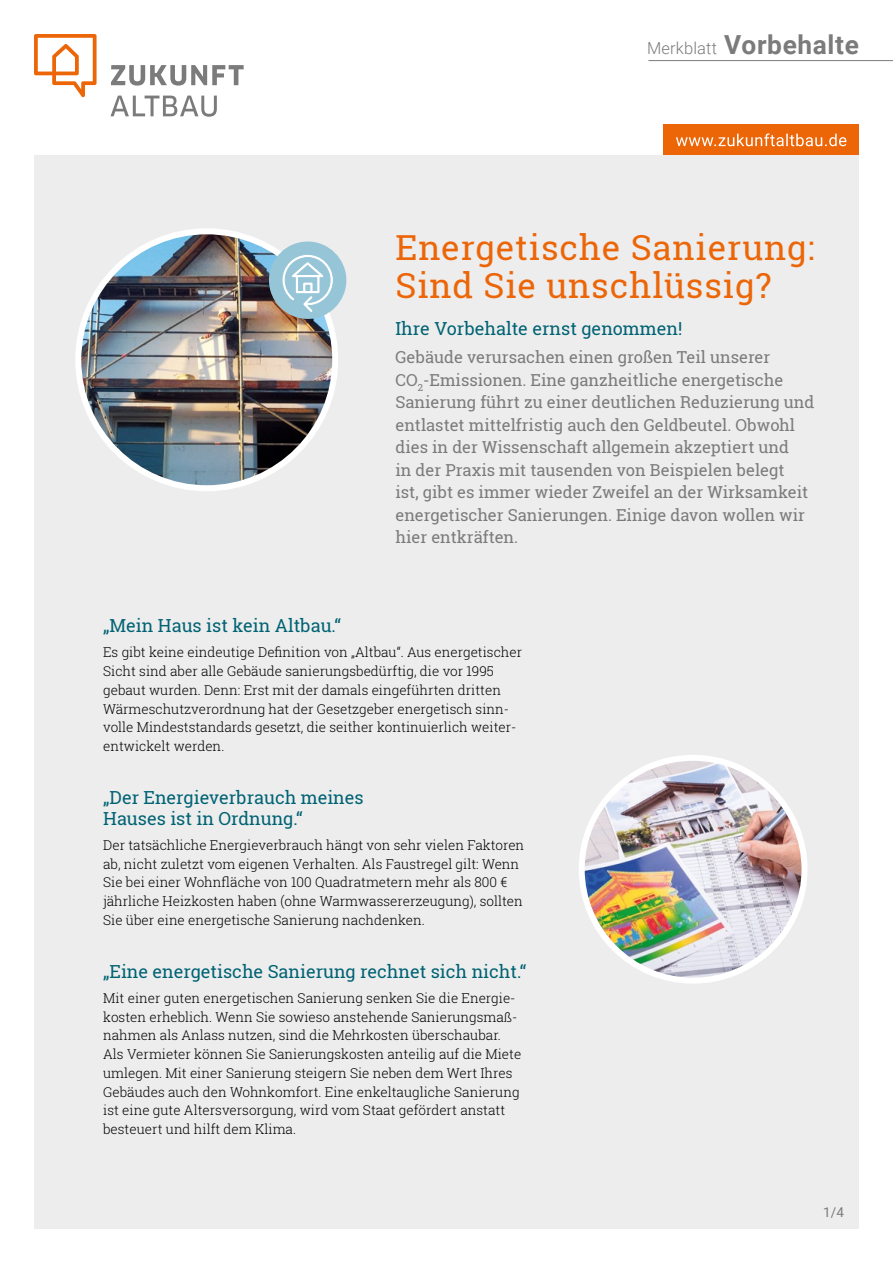
<style>
.page{position:relative;width:893px;height:1263px;background:#fff}
.page>*{position:absolute;margin:0;border:0;box-sizing:border-box;transform-origin:0 0}
.t1{font:34.5px/37.5px "Roboto Slab";letter-spacing:.025em;color:#ec6608}
.t2{font:700 26.25px "Roboto";letter-spacing:.025em;color:#7c7b7b}
.t3{font:18px/21px "Roboto Slab";color:#006374}
.t4{font:16.5px/22.5px "Roboto Slab";color:#7c7b7b}
.t5{font:300 13.5px/18.8px "Roboto Slab";color:#000}
.t6{font:13.5px "Roboto";color:#7c7b7b}
.s1{font-weight:300;font-size:16.5px}
</style>
<div class="page">
<div style="left:34px;top:155px;width:825px;height:1074px;background:#ededed"></div>
<img style="left:82px;top:235px;width:253px;height:251px">
<div style="left:75px;top:228px;width:263px;height:263px;border:6px solid #fff;border-radius:50%"></div>
<img style="left:582px;top:758px;width:222px;height:223px;border-radius:111px">
<div style="left:579px;top:755px;width:228px;height:229px;border:6px solid #fff;border-radius:50%"></div>
<svg style="left:34px;top:34px;width:63px;height:63px"></svg>
<svg style="left:110px;top:65px;width:134px;height:52px"></svg>
<div style="left:663px;top:124px;width:196px;height:31px;background:#ec6608"></div>
<svg style="left:676px;top:133px;width:170px;height:13px"></svg>
<div style="left:269px;top:242px;width:77px;height:77px;background:#95c5d7;border-radius:50%"></div>
<svg style="left:282px;top:254px;width:52px;height:59px"></svg>
<hr style="left:648px;top:60px;width:245px;height:1px;background:#7c7b7b">
<h2 class="t2" style="left:647px;top:26px;width:213px"><span class="s1">Merkblatt</span> Vorbehalte</h2>
<h1 class="t1" style="left:395px;top:229px;width:421px">Energetische Sanierung:<br>Sind Sie unschlüssig?</h1>
<h3 class="t3" style="left:395px;top:318px;width:288px">Ihre Vorbehalte ernst genommen!</h3>
<p class="t4" style="left:395px;top:346px;width:420px">Gebäude verursachen einen großen Teil unserer CO<sub>2</sub>-Emissionen. Eine ganzheitliche energetische Sanierung führt zu einer deutlichen Reduzierung und entlastet mittelfristig auch den Geldbeutel. Obwohl dies in der Wissenschaft allgemein akzeptiert und<br>in der Praxis mit tausenden von Beispielen belegt<br>ist, gibt es immer wieder Zweifel an der Wirksamkeit energetischer Sanierungen. Einige davon wollen wir hier entkräften.</p>
<h3 class="t3" style="left:103px;top:615px;width:239px">„Mein Haus ist kein Altbau.“</h3>
<p class="t5" style="left:103px;top:643px;width:420px">Es gibt keine eindeutige Definition von „Altbau“. Aus energetischer Sicht sind aber alle Gebäude sanierungsbedürftig, die vor 1995 gebaut wurden. Denn: Erst mit der damals eingeführten dritten Wärmeschutzverordnung hat der Gesetzgeber energetisch sinn&shy;volle Mindeststandards gesetzt, die seither kontinuierlich weiter&shy;entwickelt werden.</p>
<h3 class="t3" style="left:103px;top:786px;width:262px">„Der Energieverbrauch meines<br>Hauses ist in Ordnung.“</h3>
<p class="t5" style="left:103px;top:835px;width:423px">Der tatsächliche Energieverbrauch hängt von sehr vielen Faktoren ab, nicht zuletzt vom eigenen Verhalten. Als Faustregel gilt: Wenn Sie bei einer Wohnfläche von 100 Quadratmetern mehr als 800 € jährliche Heizkosten haben (ohne Warmwassererzeugung), sollten Sie über eine energetische Sanierung nachdenken.</p>
<h3 class="t3" style="left:103px;top:960px;width:425px">„Eine energetische Sanierung rechnet sich nicht.“</h3>
<p class="t5" style="left:103px;top:988px;width:420px">Mit einer guten energetischen Sanierung senken Sie die Energie&shy;kosten erheblich. Wenn Sie sowieso anstehende Sanierungsmaß&shy;nahmen als Anlass nutzen, sind die Mehrkosten überschaubar.<br>Als Vermieter können Sie Sanierungskosten anteilig auf die Miete umlegen. Mit einer Sanierung steigern Sie neben dem Wert Ihres Gebäudes auch den Wohnkomfort. Eine enkeltaugliche Sanierung ist eine gute Altersversorgung, wird vom Staat gefördert anstatt besteuert und hilft dem Klima.</p>
<p class="t6" style="left:823px;top:1203px;width:22px">1/4</p>
</div>
